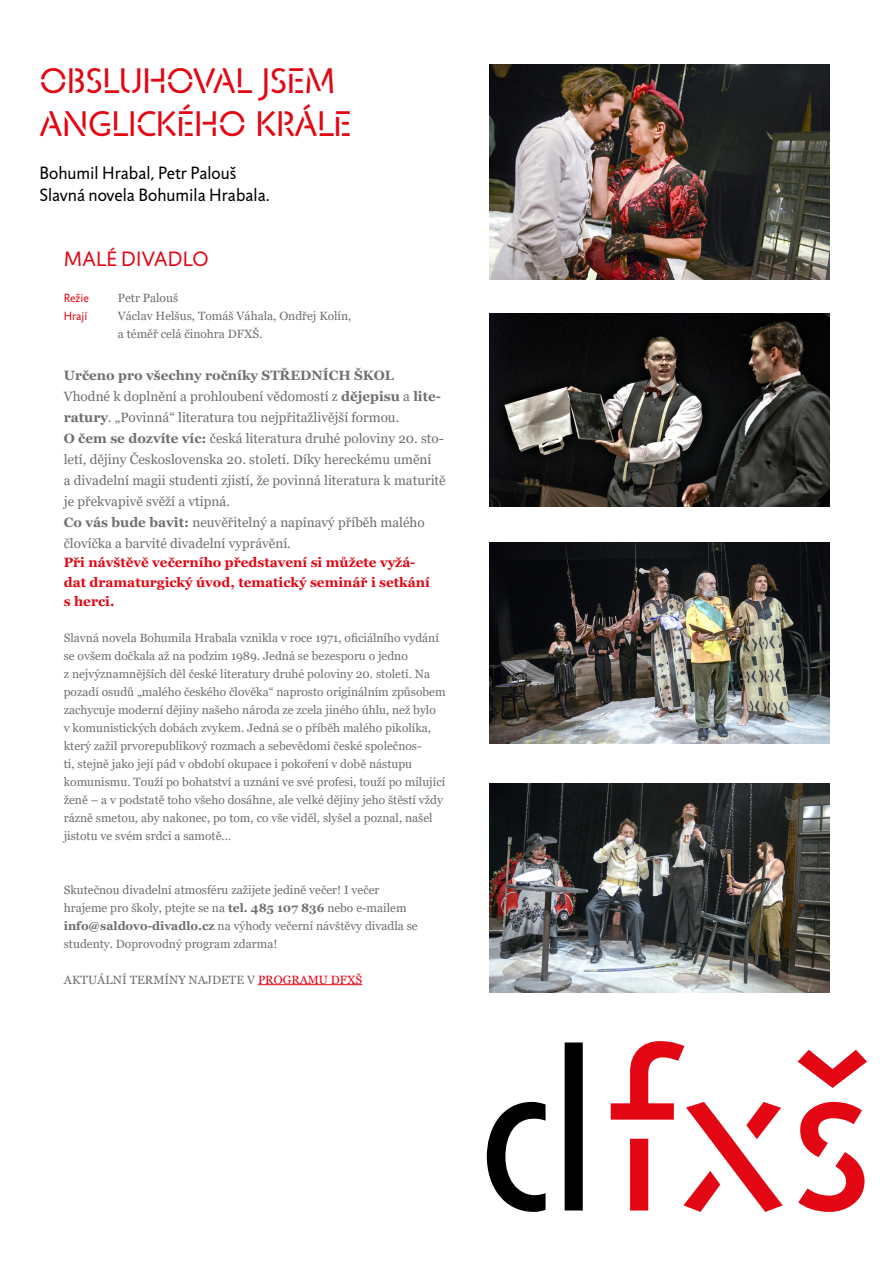
<style>
.page{position:relative;width:893px;height:1263px;background:#fff}
.page>*{position:absolute;margin:0;border:0;box-sizing:border-box;transform-origin:0 0}
.t1{font:232.95px "Jigsaw Stencil";color:#e30613}
.t2{font:36px/43.2px "Jigsaw Stencil";letter-spacing:-.02em;color:#e30613}
.t3{font:21px "Jigsaw";letter-spacing:.01em;color:#e30613}
.t4{font:18px/21.6px "Jigsaw";color:#000}
.t5{font:13.5px/21px "Georgia";color:#706f6f}
.t6{font:700 13.5px/19.5px "Georgia";color:#e30613}
.t7{font:12px/18px "Georgia";color:#706f6f}
.t8{font:12px "Jigsaw";color:#e30613}
.s1{font-weight:700}
.s2{color:#e30613}
.s3{color:#000}
</style>
<div class="page">
<hr style="left:258px;top:984px;width:104px;height:1px;background:#e30613">
<img style="left:489px;top:65px;width:340px;height:215px">
<img style="left:489px;top:314px;width:340px;height:192px">
<img style="left:489px;top:783px;width:340px;height:209px">
<img style="left:489px;top:542px;width:340px;height:201px">
<h2 class="t2" style="left:40px;top:59px;width:314px">OBSLUHOVAL JSEM<br>ANGLICKÉHO KRÁLE</h2>
<h3 class="t4" style="left:39px;top:162px;width:232px">Bohumil Hrabal, Petr Palouš<br>Slavná novela Bohumila Hrabala.</h3>
<h3 class="t3" style="left:64px;top:247px;width:146px">MALÉ DIVADLO</h3>
<p class="t8" style="left:64px;top:291px;width:27px">Režie</p>
<p class="t7" style="left:118px;top:289px;width:62px">Petr Palouš</p>
<p class="t8" style="left:64px;top:309px;width:25px">Hrají</p>
<p class="t7" style="left:118px;top:307px;width:235px">Václav Helšus, Tomáš Váhala, Ondřej Kolín, a téměř celá činohra DFXŠ.</p>
<p class="t5" style="left:64px;top:365px;width:383px"><span class="s1">Určeno pro všechny ročníky STŘEDNÍCH ŠKOL<br></span>Vhodné k doplnění a prohloubení vědomostí z <span class="s1">dějepisu</span> a <span class="s1">lite&shy;ratury</span>. „Povinná“ literatura tou nejpřitažlivější formou.<br><span class="s1">O čem se dozvíte víc:</span> česká literatura druhé poloviny 20. sto&shy;letí, dějiny Československa 20. století. Díky hereckému umění<br>a divadelní magii studenti zjistí, že povinná literatura k maturitě je překvapivě svěží a vtipná.<br><span class="s1">Co vás bude bavit:</span> neuvěřitelný a napínavý příběh malého človíčka a barvité divadelní vyprávění.</p>
<p class="t6" style="left:64px;top:553px;width:368px">Při návštěvě večerního představení si můžete vyžá&shy;dat dramaturgický úvod, tematický seminář i setkání s herci.</p>
<p class="t7" style="left:64px;top:629px;width:383px">Slavná novela Bohumila Hrabala vznikla v roce 1971, oficiálního vydání se ovšem dočkala až na podzim 1989. Jedná se bezesporu o jedno<br>z nejvýznamnějších děl české literatury druhé poloviny 20. století. Na pozadí osudů „malého českého člověka“ naprosto originálním způsobem zachycuje moderní dějiny našeho národa ze zcela jiného úhlu, než bylo<br>v komunistických dobách zvykem. Jedná se o příběh malého pikolíka, který zažil prvorepublikový rozmach a sebevědomí české společnos-<br>ti, stejně jako její pád v období okupace i pokoření v době nástupu komunismu. Touží po bohatství a uznání ve své profesi, touží po milující ženě – a v podstatě toho všeho dosáhne, ale velké dějiny jeho štěstí vždy rázně smetou, aby nakonec, po tom, co vše viděl, slyšel a poznal, našel jistotu ve svém srdci a samotě…</p>
<p class="t7" style="left:64px;top:881px;width:355px">Skutečnou divadelní atmosféru zažijete jedině večer! I večer hrajeme pro školy, ptejte se na <span class="s1">tel. 485 107 836</span> nebo e-mailem <span class="s1">info@saldovo-divadlo.cz</span> na výhody večerní návštěvy divadla se studenty. Doprovodný program zdarma!</p>
<p class="t7" style="left:64px;top:971px;width:300px">AKTUÁLNÍ TERMÍNY NAJDETE V <span class="s2">PROGRAMU DFXŠ</span></p>
<h1 class="t1" style="left:478px;top:997px;width:397px"><span class="s3">d</span>fxš</h1>
</div>
